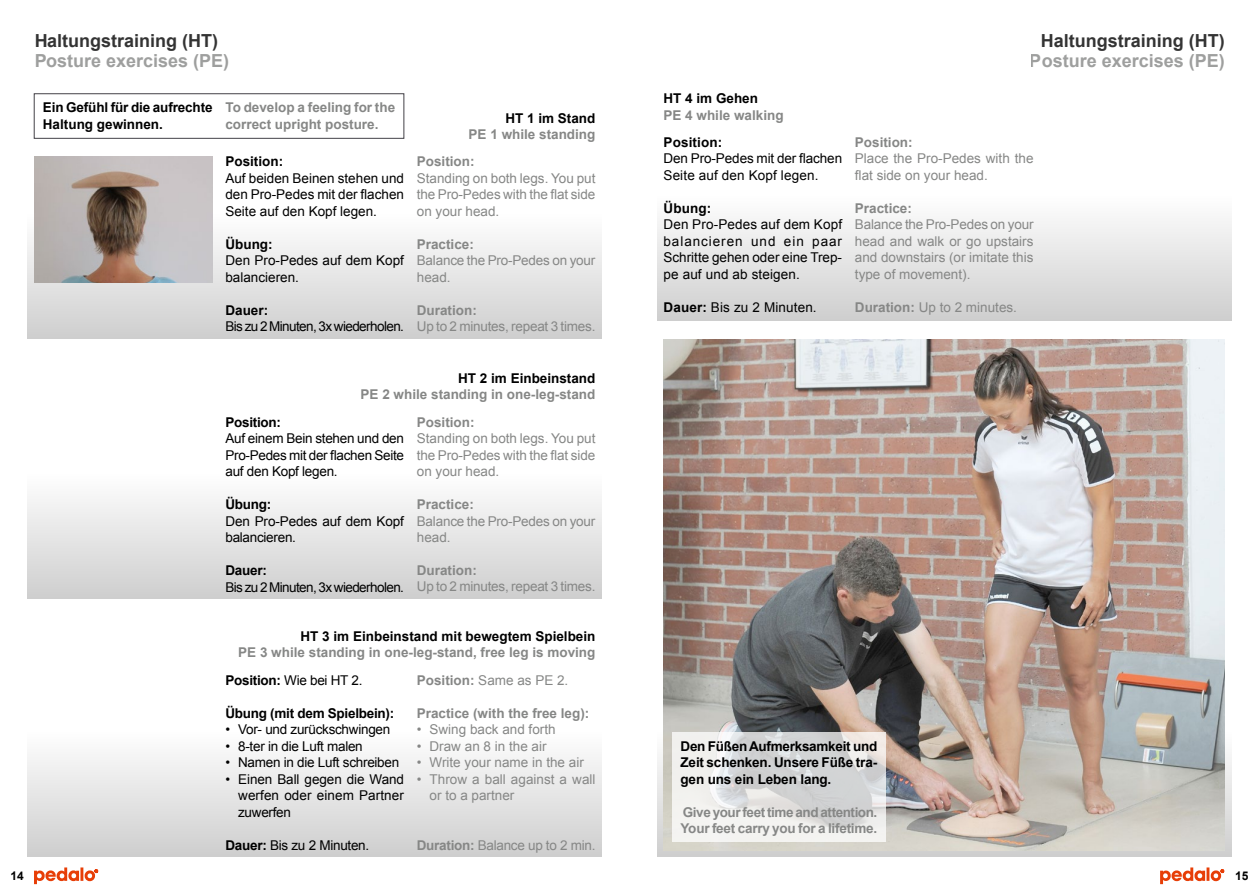
<style>
.page{position:relative;width:1259px;height:893px;background:#fff}
.page>*{position:absolute;margin:0;border:0;box-sizing:border-box;transform-origin:0 0}
.t1{font:700 18px "Arial";color:#000}
.t2{font:700 18px "Arial";color:#868786}
.t3{font:13.5px/16.5px "Arial";color:#868786}
.t4{font:13.5px/16.5px "Arial";letter-spacing:-.01em;color:#000;text-align:justify}
.t5{font:700 13.5px/16.5px "Arial";color:#868786}
.t6{font:700 13.5px/16.5px "Arial";color:#000}
.t7{font:700 13.5px/16.5px "Arial";letter-spacing:-.035em;color:#868786}
.t8{font:13.5px "Arial";letter-spacing:-.045em;color:#000}
.t9{font:700 13.5px "Arial";letter-spacing:-.02em;color:#000}
.t10{font:13.5px "Arial";letter-spacing:-.02em;color:#868786}
.t11{font:13.5px "Arial";letter-spacing:.01em;color:#000}
.t12{font:700 12px "Arial";color:#000}
.s1{font-weight:700}
</style>
<div class="page">
<div style="left:657px;top:193px;width:574px;height:128px;background:linear-gradient(to bottom,#fff,#cecece)"></div>
<div style="left:657px;top:729px;width:574px;height:128px;background:linear-gradient(to bottom,#fff,#cecece)"></div>
<div style="left:28px;top:729px;width:574px;height:128px;background:linear-gradient(to bottom,#fff,#cecece)"></div>
<div style="left:28px;top:212px;width:574px;height:127px;background:linear-gradient(to bottom,#fff,#cecece)"></div>
<div style="left:28px;top:471px;width:574px;height:128px;background:linear-gradient(to bottom,#fff,#cecece)"></div>
<svg style="left:34px;top:867px;width:64px;height:17px"></svg>
<svg style="left:1160px;top:867px;width:64px;height:17px"></svg>
<img style="left:34px;top:157px;width:179px;height:126px">
<div style="left:34px;top:94px;width:370px;height:45px;border:1px solid #434147"></div>
<img style="left:663px;top:339px;width:562px;height:511px">
<svg style="left:672px;top:732px;width:213px;height:110px"></svg>
<h1 class="t1" style="left:34px;top:29px;width:185px">Haltungstraining (HT)</h1>
<h1 class="t2" style="left:34px;top:48px;width:197px">Posture exercises (PE)</h1>
<p class="t6" style="left:43px;top:100px;width:171px">Ein Gefühl für die aufrechte<br>Haltung gewinnen.</p>
<p class="t5" style="left:225px;top:100px;width:171px">To develop a feeling for the correct upright posture.</p>
<p class="t6" style="left:225px;top:154px;width:59px">Position:</p>
<p class="t4" style="left:225px;top:170px;width:180px">Auf beiden Beinen stehen und den Pro-Pedes mit der flachen Seite auf den Kopf legen.</p>
<p class="t6" style="left:225px;top:236px;width:49px">Übung:</p>
<p class="t4" style="left:225px;top:252px;width:180px">Den Pro-Pedes auf dem Kopf balancieren.</p>
<p class="t6" style="left:225px;top:302px;width:44px">Dauer:</p>
<p class="t8" style="left:225px;top:318px;width:180px">Bis zu 2 Minuten, 3x wiederholen.</p>
<p class="t6" style="left:505px;top:110px;width:92px">HT 1 im Stand</p>
<p class="t5" style="left:469px;top:126px;width:128px">PE 1 while standing</p>
<p class="t5" style="left:417px;top:154px;width:59px">Position:</p>
<p class="t3" style="left:417px;top:170px;width:180px;text-align:justify">Standing on both legs. You put the Pro-Pedes with the flat side on your head.</p>
<p class="t5" style="left:417px;top:236px;width:59px">Practice:</p>
<p class="t3" style="left:417px;top:252px;width:180px">Balance the Pro-Pedes on your head.</p>
<p class="t5" style="left:417px;top:302px;width:61px">Duration:</p>
<p class="t3" style="left:417px;top:318px;width:180px">Up to 2 minutes, repeat 3 times.</p>
<p class="t6" style="left:458px;top:370px;width:139px">HT 2 im Einbeinstand</p>
<p class="t5" style="left:360px;top:386px;width:236px">PE 2 while standing in one-leg-stand</p>
<p class="t9" style="left:225px;top:413px;width:57px">Position:</p>
<p class="t4" style="left:225px;top:430px;width:180px">Auf einem Bein stehen und den Pro-Pedes mit der flachen Seite auf den Kopf legen.</p>
<p class="t6" style="left:225px;top:496px;width:47px">Übung:</p>
<p class="t4" style="left:225px;top:513px;width:180px">Den Pro-Pedes auf dem Kopf balancieren.</p>
<p class="t6" style="left:225px;top:562px;width:43px">Dauer:</p>
<p class="t8" style="left:225px;top:578px;width:180px">Bis zu 2 Minuten, 3x wiederholen.</p>
<p class="t5" style="left:417px;top:414px;width:59px">Position:</p>
<p class="t3" style="left:417px;top:430px;width:180px;text-align:justify">Standing on both legs. You put the Pro-Pedes with the flat side on your head.</p>
<p class="t5" style="left:417px;top:496px;width:59px">Practice:</p>
<p class="t3" style="left:417px;top:513px;width:180px">Balance the Pro-Pedes on your head.</p>
<p class="t5" style="left:417px;top:562px;width:61px">Duration:</p>
<p class="t3" style="left:417px;top:579px;width:180px">Up to 2 minutes, repeat 3 times.</p>
<p class="t6" style="left:300px;top:628px;width:296px">HT 3 im Einbeinstand mit bewegtem Spielbein</p>
<p class="t5" style="left:238px;top:645px;width:359px">PE 3 while standing in one-leg-stand, free leg is moving</p>
<p class="t4" style="left:225px;top:672px;width:139px"><span class="s1">Position:</span> Wie bei HT 2.</p>
<p class="t9" style="left:225px;top:704px;width:170px">Übung (mit dem Spielbein):</p>
<p class="t4" style="left:225px;top:721px;width:166px">• Vor- und zurückschwingen</p>
<p class="t4" style="left:225px;top:738px;width:139px">• 8-ter in die Luft malen</p>
<p class="t4" style="left:225px;top:754px;width:175px">• Namen in die Luft schreiben</p>
<p class="t4" style="left:238px;top:771px;width:167px;text-indent:-13px">• Einen Ball gegen die Wand werfen oder einem Partner zuwerfen</p>
<p class="t4" style="left:225px;top:837px;width:145px"><span class="s1">Dauer:</span> Bis zu 2 Minuten.</p>
<p class="t3" style="left:417px;top:672px;width:153px"><span class="s1">Position:</span> Same as PE 2.</p>
<p class="t5" style="left:417px;top:705px;width:174px">Practice (with the free leg):</p>
<p class="t3" style="left:417px;top:721px;width:140px">• Swing back and forth</p>
<p class="t3" style="left:417px;top:738px;width:131px">• Draw an 8 in the air</p>
<p class="t3" style="left:417px;top:754px;width:169px">• Write your name in the air</p>
<p class="t3" style="left:429px;top:771px;width:167px;text-indent:-13px">• Throw a ball against a wall or to a partner</p>
<p class="t10" style="left:417px;top:836px;width:180px"><span class="s1">Duration:</span> Balance up to 2 min.</p>
<p class="t6" style="left:663px;top:91px;width:96px">HT 4 im Gehen</p>
<p class="t5" style="left:663px;top:107px;width:122px">PE 4 while walking</p>
<p class="t6" style="left:663px;top:134px;width:60px">Position:</p>
<p class="t4" style="left:663px;top:151px;width:180px">Den Pro-Pedes mit der flachen<br>Seite auf den Kopf legen.</p>
<p class="t6" style="left:663px;top:200px;width:49px">Übung:</p>
<p class="t4" style="left:663px;top:217px;width:180px">Den Pro-Pedes auf dem Kopf balancieren und ein paar Schritte gehen oder eine Trep&shy;pe auf und ab steigen.</p>
<p class="t11" style="left:663px;top:298px;width:155px"><span class="s1">Dauer:</span> Bis zu 2 Minuten.</p>
<h1 class="t1" style="left:1041px;top:29px;width:185px">Haltungstraining (HT)</h1>
<h1 class="t2" style="left:1029px;top:48px;width:197px">Posture exercises (PE)</h1>
<p class="t5" style="left:855px;top:134px;width:59px">Position:</p>
<p class="t3" style="left:855px;top:151px;width:180px">Place the Pro-Pedes with the flat side on your head.</p>
<p class="t5" style="left:855px;top:200px;width:59px">Practice:</p>
<p class="t3" style="left:855px;top:217px;width:180px;text-align:justify">Balance the Pro-Pedes on your head and walk or go upstairs and downstairs (or imitate this type of movement).</p>
<p class="t3" style="left:855px;top:299px;width:164px"><span class="s1">Duration:</span> Up to 2 minutes.</p>
<p class="t6" style="left:680px;top:738px;width:198px;text-align:justify">Den Füßen Aufmerksamkeit und Zeit schenken. Unsere Füße tra&shy;gen uns ein Leben lang.</p>
<p class="t7" style="left:680px;top:804px;width:198px">Give your feet time and attention.<br>Your feet carry you for a lifetime.</p>
<p class="t12" style="left:10px;top:868px;width:15px">14</p>
<p class="t12" style="left:1235px;top:868px;width:15px">15</p>
</div>
